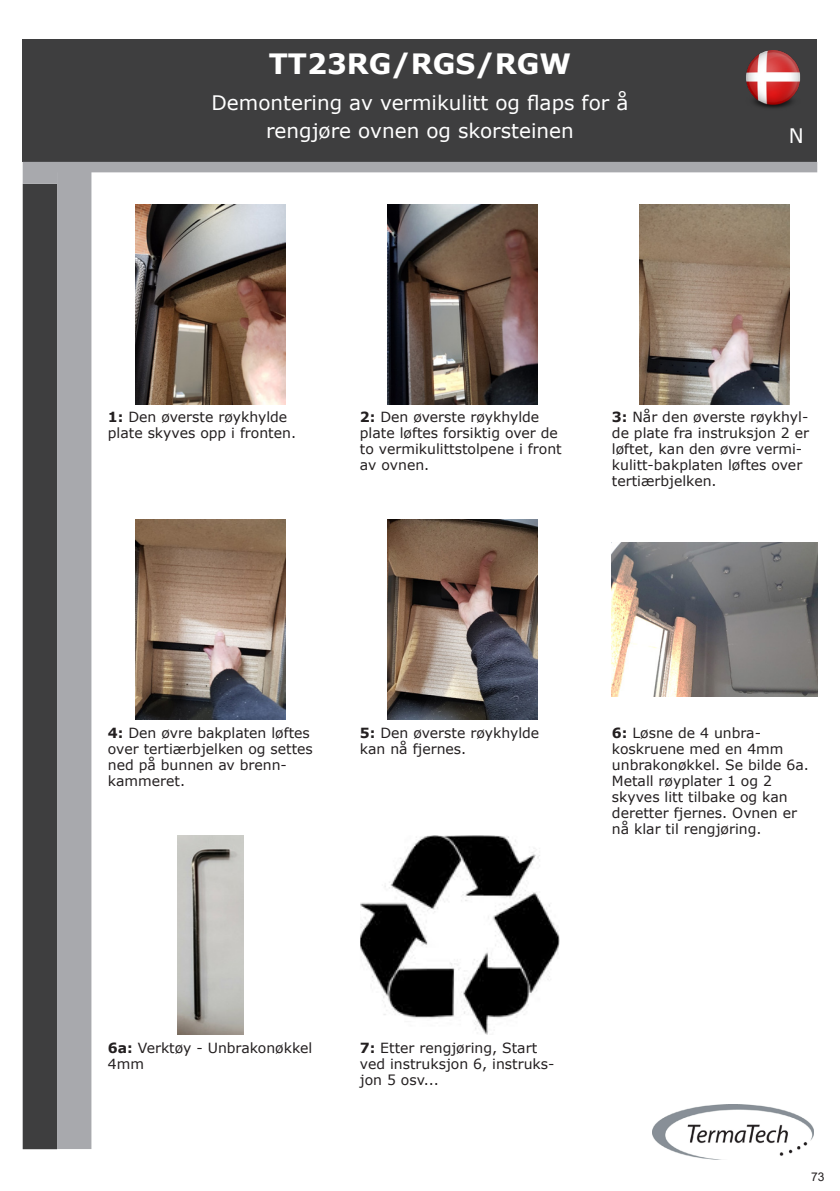
<style>
.page{position:relative;width:840px;height:1191px;background:#fff}
.page>*{position:absolute;margin:0;border:0;box-sizing:border-box;transform-origin:0 0}
.Titel{font:700 28px "Verdana";color:#fff}
.Titel-2{font:20px/28px "Verdana";color:#fff;text-align:center}
.Hoved{font:20px "Verdana";color:#fff}
.Billedtekst{font:14px/16px "Verdana";color:#231f20}
.t1{font:12px "Arial";color:#231f20}
.s1{font-weight:700}
</style>
<div class="page">
<div style="left:23px;top:40px;width:793px;height:122px;background:#3e3e3f"></div>
<div style="left:23px;top:184px;width:34px;height:965px;background:#3e3e3f"></div>
<div style="left:57px;top:172px;width:34px;height:977px;background:#a8a9ad"></div>
<svg style="left:23px;top:162px;width:793px;height:22px"></svg>
<img style="left:360px;top:835px;width:199px;height:200px">
<img style="left:135px;top:204px;width:151px;height:200px">
<img style="left:387px;top:204px;width:150px;height:200px">
<img style="left:639px;top:204px;width:150px;height:200px">
<img style="left:611px;top:542px;width:205px;height:155px">
<img style="left:135px;top:520px;width:150px;height:199px">
<img style="left:387px;top:520px;width:150px;height:199px">
<img style="left:177px;top:835px;width:66px;height:200px">
<img style="left:746px;top:50px;width:54px;height:58px">
<img style="left:652px;top:1104px;width:161px;height:55px">
<p class="Titel" style="left:269px;top:44px;width:303px">TT23RG/RGS/RGW</p>
<p class="Titel-2" style="left:211px;top:89px;width:418px">Demontering av vermikulitt og flaps for å rengjøre ovnen og skorsteinen</p>
<p class="Hoved" style="left:788px;top:122px;width:16px">N</p>
<p class="Billedtekst" style="left:108px;top:409px;width:190px"><span class="s1">1:</span> Den øverste røykhylde plate skyves opp i fronten.</p>
<p class="Billedtekst" style="left:360px;top:409px;width:203px"><span class="s1">2:</span> Den øverste røykhylde plate løftes forsiktig over de to vermikulittstolpene i front av ovnen.</p>
<p class="Billedtekst" style="left:611px;top:409px;width:198px"><span class="s1">3:</span> Når den øverste røykhyl&shy;de plate fra instruksjon 2 er løftet, kan den øvre vermi&shy;kulitt-bakplaten løftes over tertiærbjelken.</p>
<p class="Billedtekst" style="left:108px;top:724px;width:206px"><span class="s1">4:</span> Den øvre bakplaten løftes over tertiærbjelken og settes ned på bunnen av brenn&shy;kammeret.</p>
<p class="Billedtekst" style="left:360px;top:724px;width:181px"><span class="s1">5:</span> Den øverste røykhylde kan nå fjernes.</p>
<p class="Billedtekst" style="left:611px;top:724px;width:198px"><span class="s1">6:</span> Løsne de 4 unbra&shy;koskruene med en 4mm unbrakonøkkel. Se bilde 6a.</p>
<p class="Billedtekst" style="left:611px;top:772px;width:186px">Metall røyplater 1 og 2 skyves litt tilbake og kan deretter fjernes. Ovnen er nå klar til rengjøring.</p>
<p class="Billedtekst" style="left:108px;top:1039px;width:206px"><span class="s1">6a:</span> Verktøy - Unbrakonøkkel<br>4mm</p>
<p class="Billedtekst" style="left:360px;top:1039px;width:196px"><span class="s1">7:</span> Etter rengjøring, Start ved instruksjon 6, instruks&shy;jon 5 osv...</p>
<p class="t1" style="left:810px;top:1168px;width:15px">73</p>
</div>
